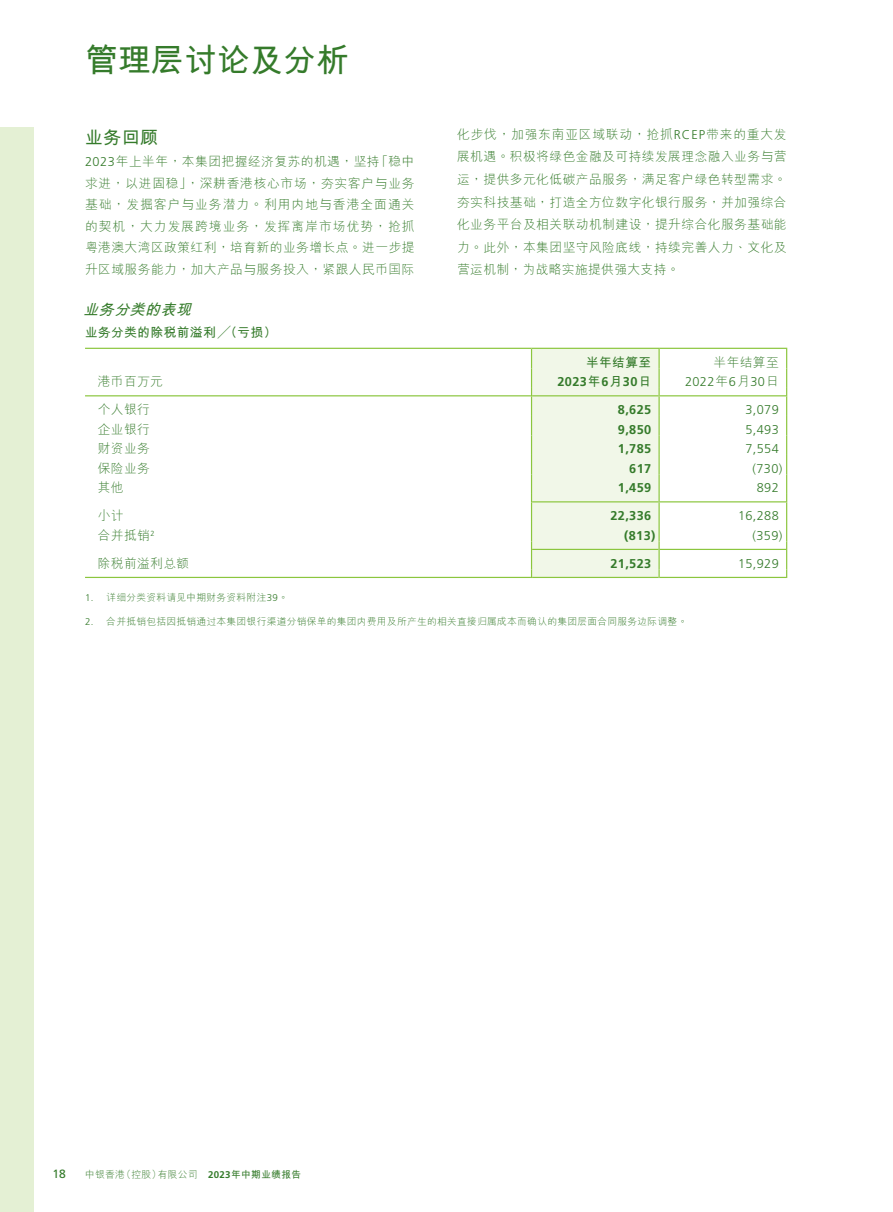
<style>
.page{position:relative;width:893px;height:1212px;background:#fff}
.page>*{position:absolute;margin:0;border:0;box-sizing:border-box;transform-origin:0 0}
.t1{font:700 33px "M Hei HKS";color:#357b2b}
.t2{font:700 18px "M Hei HKS";color:#357b2b}
.t3{font:italic 700 15px "M Hei HKS";color:#357b2b}
.t4{font:300 12.75px/22.5px "M Hei HKS";letter-spacing:.035em;color:#357b2b;text-align:justify}
.t5{font:700 12.75px "Frutiger LT Std";letter-spacing:.03em;color:#357b2b}
.t6{font:300 12.75px "Frutiger LT Std";letter-spacing:.03em;color:#357b2b}
.t7{font:700 12.75px "M Hei HKS";letter-spacing:.03em;color:#357b2b}
.t8{font:12px "Frutiger LT Std";color:#357b2b}
.t9{font:300 9.75px "M Hei HKS";letter-spacing:.03em;color:#357b2b}
.s1{font-family:"Frutiger LT Std"}
.s2{font-family:"M Hei HKS"}
.s3{font-family:"Frutiger LT Std";font-weight:700}
.s4{font-weight:700}
</style>
<div class="page">
<div style="left:0;top:128px;width:34px;height:1084px;background:#e4f0d4"></div>
<hr style="left:85px;top:348px;width:446px;height:1px;background:#8bc63e">
<hr style="left:659px;top:348px;width:128px;height:1px;background:#8bc63e">
<div style="left:531px;top:348px;width:129px;height:230px;background:#f1f7e8"></div>
<svg style="left:786px;top:349px;width:1px;height:229px"></svg>
<hr style="left:85px;top:395px;width:446px;height:1px;background:#8bc63e">
<hr style="left:532px;top:395px;width:126px;height:1px;background:#8bc63e">
<hr style="left:660px;top:395px;width:126px;height:1px;background:#8bc63e">
<hr style="left:532px;top:501px;width:126px;height:1px;background:#8bc63e">
<hr style="left:660px;top:501px;width:126px;height:1px;background:#8bc63e">
<hr style="left:532px;top:549px;width:126px;height:1px;background:#8bc63e">
<hr style="left:660px;top:549px;width:126px;height:1px;background:#8bc63e">
<hr style="left:85px;top:577px;width:446px;height:1px;background:#8bc63e">
<hr style="left:532px;top:577px;width:126px;height:1px;background:#8bc63e">
<hr style="left:660px;top:577px;width:126px;height:1px;background:#8bc63e">
<h1 class="t1" style="left:85px;top:36px;width:265px">管理層討論及分析</h1>
<h2 class="t2" style="left:85px;top:124px;width:75px">業務回顧</h2>
<p class="t4" style="left:85px;top:150px;width:331px;line-height:21.6px"><span class="s1">2023</span>年上半年，本集團把握經濟復甦的機遇，堅持「穩中求進，以進固穩」，深耕香港核心市場，夯實客戶與業務基礎，發掘客戶與業務潛力。利用內地與香港全面通關的契機，大力發展跨境業務，發揮離岸市場優勢，搶抓粵港澳大灣區政策紅利，培育新的業務增長點。進一步提升區域服務能力，加大產品與服務投入，緊跟人民幣國際</p>
<p class="t3" style="left:84px;top:299px;width:114px">業務分類的表現</p>
<p class="t7" style="left:85px;top:323px;width:193px">業務分類的除稅前溢利╱（虧損）</p>
<p class="t4" style="left:457px;top:123px;width:331px">化步伐，加強東南亞區域聯動，搶抓<span class="s1">RCEP</span>帶來的重大發展機遇。積極將綠色金融及可持續發展理念融入業務與營運，提供多元化低碳產品服務，滿足客戶綠色轉型需求。夯實科技基礎，打造全方位數字化銀行服務，並加強綜合化業務平台及相關聯動機制建設，提升綜合化服務基礎能力。此外，本集團堅守風險底線，持續完善人力、文化及營運機制，為戰略實施提供強大支持。</p>
<p class="t7" style="left:586px;top:353px;width:67px">半年結算至</p>
<p class="t4" style="left:714px;top:350px;width:67px">半年結算至</p>
<p class="t4" style="left:98px;top:370px;width:67px">港幣百萬元</p>
<p class="t5" style="left:557px;top:374px;width:95px">2023<span class="s2">年</span>6<span class="s2">月</span>30<span class="s2">日</span></p>
<p class="t6" style="left:685px;top:375px;width:95px">2022<span class="s2">年</span>6<span class="s2">月</span>30<span class="s2">日</span></p>
<p class="t4" style="left:98px;top:398px;width:54px">個人銀行</p>
<p class="t5" style="left:618px;top:402px;width:35px">8,625</p>
<p class="t6" style="left:745px;top:403px;width:35px">3,079</p>
<p class="t4" style="left:98px;top:417px;width:54px">企業銀行</p>
<p class="t5" style="left:618px;top:422px;width:35px">9,850</p>
<p class="t6" style="left:745px;top:422px;width:35px">5,493</p>
<p class="t4" style="left:98px;top:437px;width:54px">財資業務</p>
<p class="t5" style="left:618px;top:441px;width:35px">1,785</p>
<p class="t6" style="left:745px;top:442px;width:35px">7,554</p>
<p class="t4" style="left:98px;top:456px;width:54px">保險業務</p>
<p class="t5" style="left:629px;top:461px;width:23px">617</p>
<p class="t6" style="left:752px;top:461px;width:31px">(730)</p>
<p class="t4" style="left:98px;top:476px;width:27px">其他</p>
<p class="t5" style="left:618px;top:480px;width:35px">1,459</p>
<p class="t6" style="left:757px;top:481px;width:23px">892</p>
<p class="t4" style="left:98px;top:504px;width:27px">小計</p>
<p class="t5" style="left:610px;top:508px;width:42px">22,336</p>
<p class="t6" style="left:738px;top:509px;width:42px">16,288</p>
<p class="t4" style="left:98px;top:523px;width:58px">合併抵銷<sup>2</sup></p>
<p class="t5" style="left:624px;top:528px;width:33px">(813)</p>
<p class="t6" style="left:752px;top:528px;width:31px">(359)</p>
<p class="t4" style="left:98px;top:551px;width:93px">除稅前溢利總額</p>
<p class="t5" style="left:610px;top:556px;width:42px">21,523</p>
<p class="t6" style="left:738px;top:556px;width:42px">15,929</p>
<p class="t9" style="left:85px;top:590px;width:205px"><span class="s1">1.</span> 詳細分類資料請見中期財務資料附註<span class="s1">39</span>。</p>
<p class="t9" style="left:85px;top:614px;width:604px"><span class="s1">2.</span> 合併抵銷包括因抵銷通過本集團銀行渠道分銷保單的集團內費用及所產生的相關直接歸屬成本而確認的集團層面合同服務邊際調整。</p>
<p class="t8" style="left:52px;top:1167px;width:15px">18</p>
<p class="t9" style="left:85px;top:1168px;width:218px">中銀香港（控股）有限公司 <span class="s3">2023</span><span class="s4">年中期業績報告</span></p>
</div>
